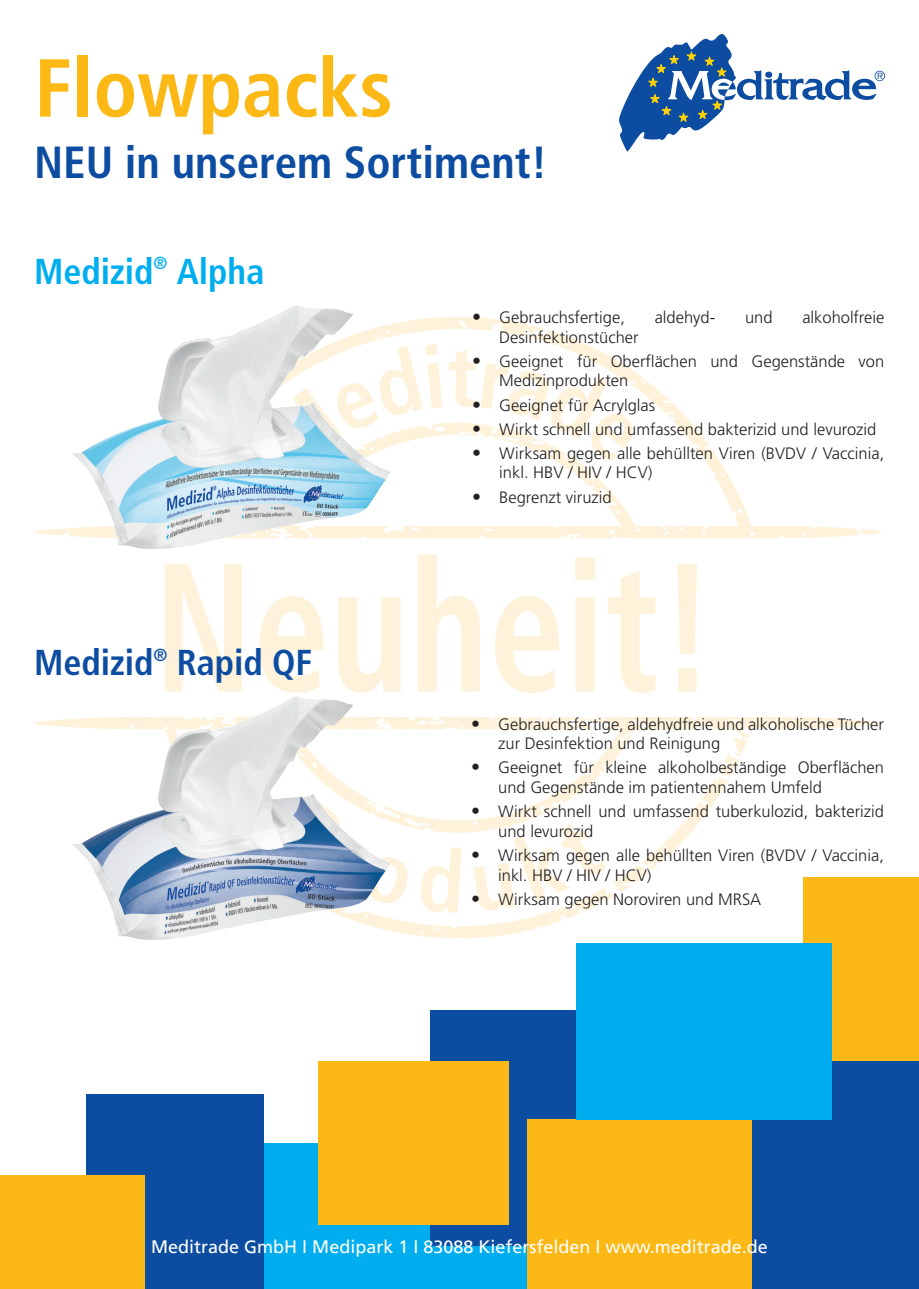
<style>
.page{position:relative;width:919px;height:1289px;background:#fff}
.page>*{position:absolute;margin:0;border:0;box-sizing:border-box;transform-origin:0 0}
.t1{font:700 condensed 182.4px "Frutiger LT Pro";color:#fef3da;scale:.84 1}
.t2{font:700 condensed 82.05px "Frutiger LT Pro";color:#fcb814}
.t3{font:700 condensed 45px "Frutiger LT Pro";color:#0d4da1}
.t4{font:700 condensed 36px "Frutiger LT Pro";color:#0d4da1}
.t5{font:700 condensed 36px "Frutiger LT Pro";color:#00aeef}
.t6{font:18px "Frutiger LT";color:#fff}
.t7{font:300 16.5px/19.8px "Frutiger LT Pro";color:#231f20}
.s1{font-size:18px}
</style>
<div class="page">
<div style="left:803px;top:877px;width:115px;height:194px;background:#fcb814"></div>
<div style="left:180px;top:1143px;width:355px;height:145px;background:#00aeef"></div>
<div style="left:430px;top:1010px;width:210px;height:236px;background:#0d4da1"></div>
<div style="left:699px;top:1061px;width:219px;height:227px;background:#0d4da1"></div>
<div style="left:527px;top:1119px;width:224px;height:169px;background:#fcb814"></div>
<div style="left:318px;top:1061px;width:190px;height:163px;background:#fcb814"></div>
<div style="left:86px;top:1094px;width:177px;height:194px;background:#0d4da1"></div>
<div style="left:576px;top:943px;width:256px;height:176px;background:#00aeef"></div>
<div style="left:0;top:1175px;width:145px;height:113px;background:#fcb814"></div>
<svg style="left:34px;top:317px;width:846px;height:621px"></svg>
<img style="left:72px;top:306px;width:222px;height:242px">
<img style="left:72px;top:696px;width:222px;height:243px">
<svg style="left:619px;top:34px;width:265px;height:118px"></svg>
<svg style="left:260px;top:344px;width:182px;height:127px"></svg>
<svg style="left:448px;top:349px;width:192px;height:115px"></svg>
<svg style="left:362px;top:852px;width:50px;height:55px"></svg>
<svg style="left:419px;top:845px;width:43px;height:68px"></svg>
<svg style="left:473px;top:818px;width:133px;height:94px"></svg>
<h2 class="t2" style="left:34px;top:39px;width:360px">Flowpacks</h2>
<h3 class="t3" style="left:34px;top:136px;width:515px">NEU in unserem Sortiment!</h3>
<h3 class="t5" style="left:34px;top:250px;width:232px">Medizid<sup>®</sup> Alpha</h3>
<p class="t7" style="left:472px;top:307px;width:154px"><span class="s1">•</span> Gebrauchsfertige,</p>
<p class="t7" style="left:654px;top:307px;width:62px">aldehyd-</p>
<p class="t7" style="left:745px;top:307px;width:29px">und</p>
<p class="t7" style="left:802px;top:307px;width:83px">alkoholfreie</p>
<p class="t7" style="left:499px;top:327px;width:141px">Desinfektionstücher</p>
<p class="t7" style="left:499px;top:351px;width:386px;text-indent:-27px"><span class="s1">•</span> Geeignet für Oberflächen und Gegenstände von<br>Medizinprodukten</p>
<p class="t7" style="left:472px;top:395px;width:184px"><span class="s1">•</span> Geeignet für Acrylglas</p>
<p class="t7" style="left:472px;top:419px;width:405px"><span class="s1">•</span> Wirkt schnell und umfassend bakterizid und levurozid</p>
<p class="t7" style="left:499px;top:443px;width:386px;text-indent:-27px"><span class="s1">•</span> Wirksam gegen alle behüllten Viren (BVDV / Vaccinia, inkl. HBV / HIV / HCV)</p>
<p class="t7" style="left:472px;top:487px;width:141px"><span class="s1">•</span> Begrenzt viruzid</p>
<h1 class="t1" style="left:154px;top:520px;width:670px">Neuheit!</h1>
<h3 class="t4" style="left:34px;top:641px;width:280px">Medizid<sup>®</sup> Rapid QF</h3>
<p class="t7" style="left:498px;top:714px;width:387px;text-indent:-27px"><span class="s1">•</span> Gebrauchsfertige, aldehydfreie und alkoholische Tücher zur Desinfektion und Reinigung</p>
<p class="t7" style="left:498px;top:758px;width:387px;text-indent:-27px"><span class="s1">•</span> Geeignet für kleine alkoholbeständige Oberflächen und Gegenstände im patientennahem Umfeld</p>
<p class="t7" style="left:498px;top:801px;width:387px;text-indent:-27px"><span class="s1">•</span> Wirkt schnell und umfassend tuberkulozid, bakterizid und levurozid</p>
<p class="t7" style="left:498px;top:845px;width:387px;text-indent:-27px"><span class="s1">•</span> Wirksam gegen alle behüllten Viren (BVDV / Vaccinia, inkl. HBV / HIV / HCV)</p>
<p class="t7" style="left:471px;top:889px;width:291px"><span class="s1">•</span> Wirksam gegen Noroviren und MRSA</p>
<p class="t6" style="left:151px;top:1236px;width:618px">Meditrade GmbH I Medipark 1 I 83088 Kiefersfelden I www.meditrade.de</p>
</div>
